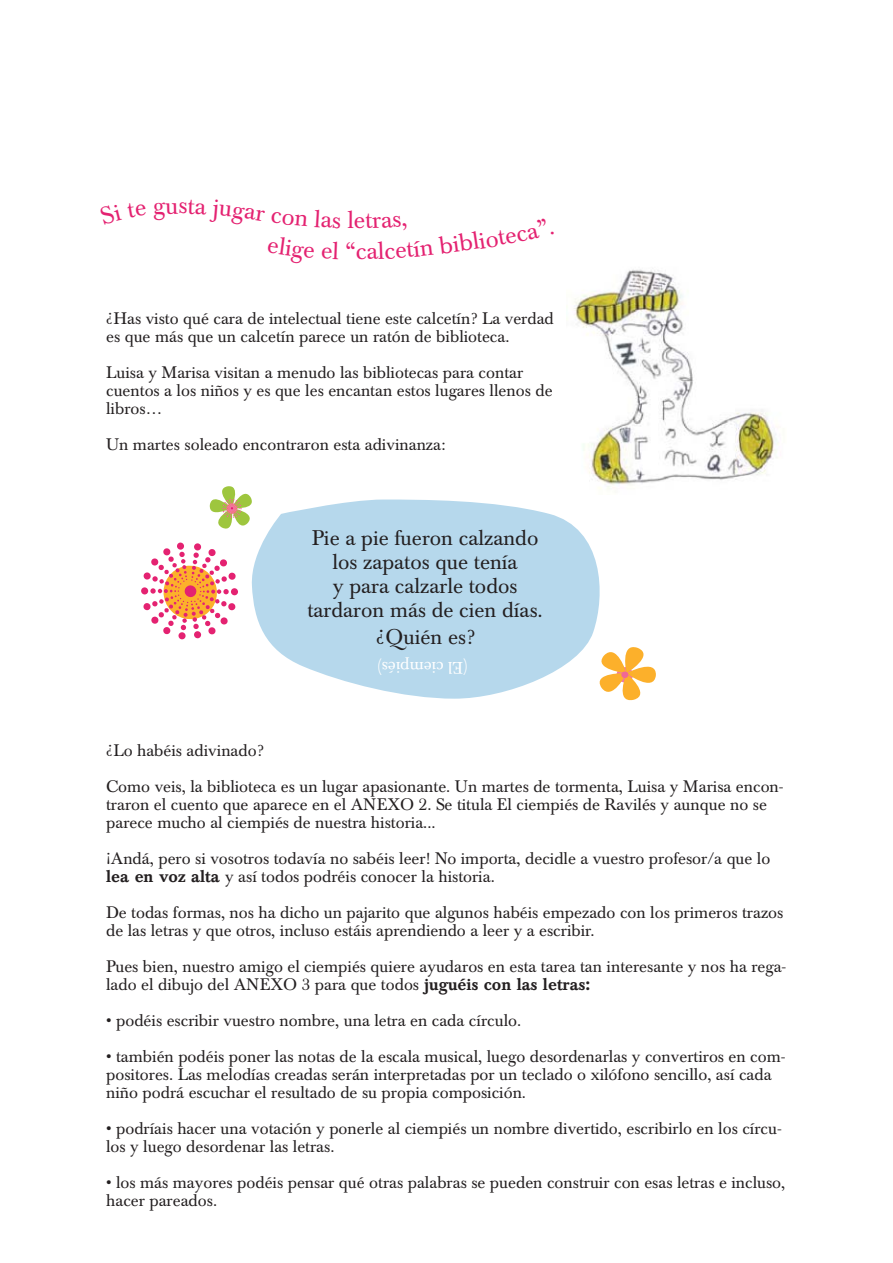
<style>
.page{position:relative;width:893px;height:1263px;background:#fff}
.page>*{position:absolute;margin:0;border:0;box-sizing:border-box;transform-origin:0 0}
.t1{font:24px "Baskerville BE";color:#e42271}
.t2{font:21px/24px "Baskerville BE";color:#231f20;text-align:center}
.t3{font:16.5px/18px "Baskerville BE";color:#231f20}
.t4{font:16.5px "Baskerville BE";color:#fff}
.s1{font-weight:500}
</style>
<div class="page">
<img style="left:574px;top:269px;width:205px;height:221px">
<div style="left:194px;top:631px;width:7px;height:8px;background:#e42271;border-radius:3px"></div>
<div style="left:177px;top:542px;width:7px;height:8px;background:#e42271;border-radius:3px"></div>
<div style="left:194px;top:543px;width:7px;height:8px;background:#e42271;border-radius:3px"></div>
<svg style="left:178px;top:632px;width:8px;height:8px"></svg>
<svg style="left:143px;top:548px;width:93px;height:87px"></svg>
<svg style="left:209px;top:486px;width:43px;height:43px"></svg>
<svg style="left:606px;top:647px;width:50px;height:54px"></svg>
<svg style="left:250px;top:500px;width:356px;height:199px;fill:#b6d8ec"></svg>
<h1 class="t1" style="left:347px;top:210px;width:8px">l</h1>
<h1 class="t1" style="left:356px;top:242px;width:13px">c</h1>
<p class="t3" style="left:106px;top:311px;width:449px">¿Has visto qué cara de intelectual tiene este calcetín? La verdad es que más que un calcetín parece un ratón de biblioteca.</p>
<p class="t3" style="left:106px;top:365px;width:448px">Luisa y Marisa visitan a menudo las bibliotecas para contar cuentos a los niños y es que les encantan estos lugares llenos de libros…</p>
<p class="t3" style="left:106px;top:437px;width:341px">Un martes soleado encontraron esta adivinanza:</p>
<p class="t2" style="left:307px;top:528px;width:237px">Pie a pie fueron calzando los zapatos que tenía<br>y para calzarle todos tardaron más de cien días.</p>
<p class="t2" style="left:376px;top:627px;width:100px">¿Quién es?</p>
<p class="t4" style="left:468px;top:675px;width:93px;rotate:-180deg">(El ciempiés)</p>
<p class="t3" style="left:106px;top:734px;width:679px;line-height:36px">¿Lo habéis adivinado?<br>Como veis, la biblioteca es un lugar apasionante. Un martes de tormenta, Luisa y Marisa encon-</p>
<p class="t3" style="left:106px;top:797px;width:662px">traron el cuento que aparece en el ANEXO 2. Se titula El ciempiés de Ravilés y aunque no se parece mucho al ciempiés de nuestra historia...</p>
<p class="t3" style="left:106px;top:851px;width:665px">¡Andá, pero si vosotros todavía no sabéis leer! No importa, decidle a vuestro profesor/a que lo <span class="s1">lea en voz alta</span> y así todos podréis conocer la historia.</p>
<p class="t3" style="left:106px;top:905px;width:678px">De todas formas, nos ha dicho un pajarito que algunos habéis empezado con los primeros trazos de las letras y que otros, incluso estáis aprendiendo a leer y a escribir.</p>
<p class="t3" style="left:106px;top:959px;width:681px">Pues bien, nuestro amigo el ciempiés quiere ayudaros en esta tarea tan interesante y nos ha rega&shy;lado el dibujo del ANEXO 3 para que todos <span class="s1">juguéis con las letras:</span></p>
<p class="t3" style="left:106px;top:1013px;width:416px">• podéis escribir vuestro nombre, una letra en cada círculo.</p>
<p class="t3" style="left:106px;top:1049px;width:681px">• también podéis poner las notas de la escala musical, luego desordenarlas y convertiros en com&shy;positores. Las melodías creadas serán interpretadas por un teclado o xilófono sencillo, así cada niño podrá escuchar el resultado de su propia composición.</p>
<p class="t3" style="left:106px;top:1121px;width:677px">• podríais hacer una votación y ponerle al ciempiés un nombre divertido, escribirlo en los círcu&shy;los y luego desordenar las letras.</p>
<p class="t3" style="left:106px;top:1175px;width:680px">• los más mayores podéis pensar qué otras palabras se pueden construir con esas letras e incluso, hacer pareados.</p>
</div>
